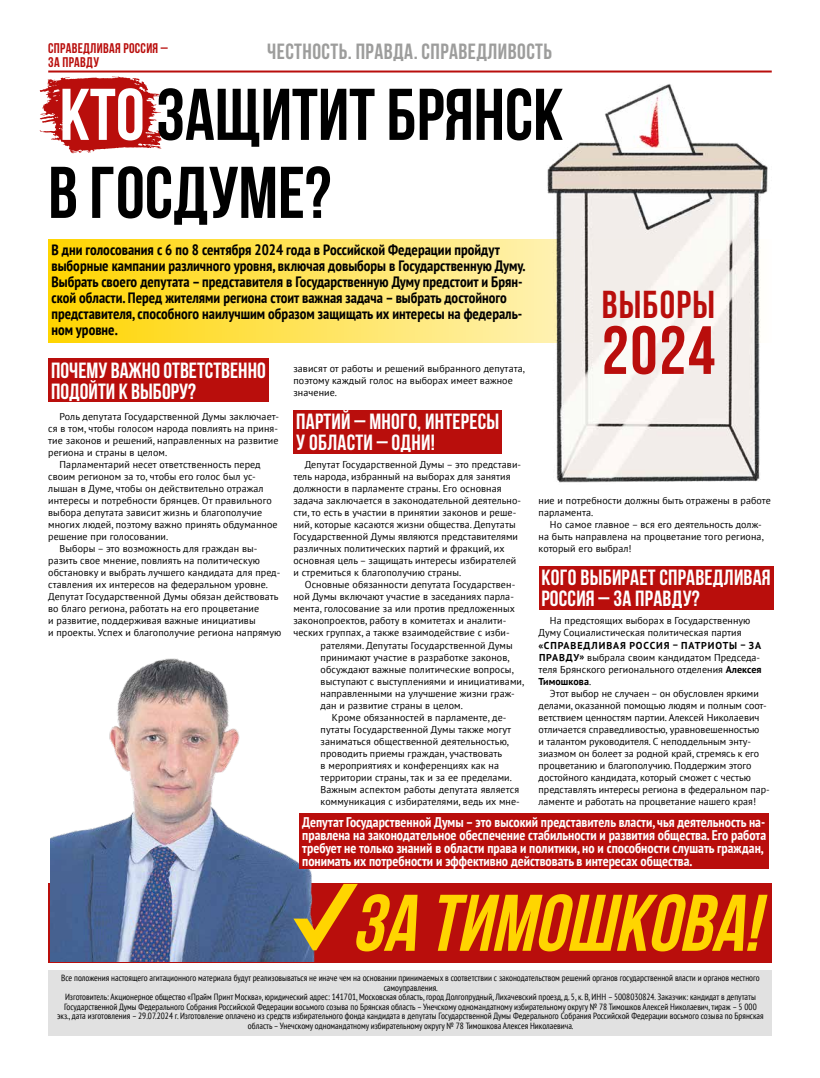
<style>
.page{position:relative;width:820px;height:1078px;background:#fff}
.page>*{position:absolute;margin:0;border:0;box-sizing:border-box;transform-origin:0 0}
.t1{font:italic 700 80px "Bebas Neue";color:#ffd500}
.t2{font:700 73px/78px "Bebas Neue";color:#000}
.t3{font:700 68px "Bebas Neue";color:#b90e0c}
.t4{font:700 38.9px "Bebas Neue";letter-spacing:.03em;color:#b90e0c}
.t5{font:700 22px/21px "Bebas Neue";letter-spacing:.01em;color:#fff}
.t6{font:700 22px "Bebas Neue";letter-spacing:.02em;color:#9d9d9c}
.t7{font:700 condensed 15px/16px "PT Sans";color:#000}
.t8{font:700 condensed 14px/13px "PT Sans";color:#fff}
.t9{font:700 14px/14px "Bebas Neue";letter-spacing:.02em;color:#b90e0c}
.t10{font:10px/12px "PT Sans";letter-spacing:.01em;color:#000}
.t11{font:condensed 9px/9.5px "PT Sans";color:#000;text-align:center}
.s1{color:#fff}
.s2{font-weight:700}
</style>
<div class="page">
<hr style="left:48px;top:70px;width:723px;height:2px;background:#b90e0c">
<div style="left:48px;top:359px;width:220px;height:43px;background:#b90e0c"></div>
<div style="left:293px;top:410px;width:208px;height:43px;background:#b90e0c"></div>
<div style="left:538px;top:566px;width:235px;height:43px;background:#b90e0c"></div>
<svg style="left:40px;top:76px;width:122px;height:77px"></svg>
<svg style="left:48px;top:239px;width:494px;height:103px;background:#ffe255"></svg>
<div style="left:48px;top:969px;width:723px;height:66px;background:#e1e1e1"></div>
<img style="left:542px;top:83px;width:226px;height:400px">
<div style="left:48px;top:883px;width:723px;height:79px;background:#b90e0c"></div>
<img style="left:50px;top:658px;width:270px;height:302px">
<svg style="left:293px;top:883px;width:64px;height:67px"></svg>
<div style="left:299px;top:813px;width:469px;height:55px;background:#b90e0c"></div>
<h3 class="t9" style="left:48px;top:41px;width:121px">СПРАВЕДЛИВАЯ РОССИЯ –<br>ЗА ПРАВДУ</h3>
<h3 class="t6" style="left:267px;top:39px;width:286px">ЧЕСТНОСТЬ. ПРАВДА. СПРАВЕДЛИВОСТЬ</h3>
<h2 class="t2" style="left:48px;top:75px;width:516px"><span class="s1">Кто</span>защитит Брянск в госдуме?</h2>
<p class="t7" style="left:51px;top:241px;width:475px">В дни голосования с 6 по 8 сентября 2024 года в Российской Федерации пройдут выборные кампании различного уровня, включая довыборы в Государственную Думу.<br>Выбрать своего депутата – представителя в Государственную Думу предстоит и Брян&shy;ской области. Перед жителями региона стоит важная задача – выбрать достойного представителя, способного наилучшим образом защищать их интересы на федераль&shy;ном уровне.</p>
<h3 class="t5" style="left:51px;top:360px;width:216px">Почему важно ответственно подойти к выбору?</h3>
<p class="t10" style="left:60px;top:410px;width:221px">Роль депутата Государственной Думы заключает-</p>
<p class="t10" style="left:48px;top:422px;width:231px">ся в том, чтобы голосом народа повлиять на приня-</p>
<p class="t10" style="left:48px;top:434px;width:232px">тие законов и решений, направленных на развитие</p>
<p class="t10" style="left:48px;top:446px;width:120px">региона и страны в целом.</p>
<p class="t10" style="left:60px;top:458px;width:202px">Парламентарий несет ответственность перед</p>
<p class="t10" style="left:48px;top:470px;width:209px">своим регионом за то, чтобы его голос был ус-</p>
<p class="t10" style="left:48px;top:482px;width:217px">лышан в Думе, чтобы он действительно отражал</p>
<p class="t10" style="left:48px;top:494px;width:225px">интересы и потребности брянцев. От правильного</p>
<p class="t10" style="left:48px;top:506px;width:215px">выбора депутата зависит жизнь и благополучие</p>
<p class="t10" style="left:48px;top:518px;width:231px">многих людей, поэтому важно принять обдуманное</p>
<p class="t10" style="left:48px;top:530px;width:122px">решение при голосовании.</p>
<p class="t10" style="left:60px;top:542px;width:199px">Выборы – это возможность для граждан вы-</p>
<p class="t10" style="left:48px;top:554px;width:213px">разить свое мнение, повлиять на политическую</p>
<p class="t10" style="left:48px;top:566px;width:233px">обстановку и выбрать лучшего кандидата для пред-</p>
<p class="t10" style="left:48px;top:578px;width:221px">ставления их интересов на федеральном уровне.</p>
<p class="t10" style="left:48px;top:590px;width:232px">Депутат Государственной Думы обязан действовать</p>
<p class="t10" style="left:48px;top:602px;width:212px">во благо региона, работать на его процветание</p>
<p class="t10" style="left:48px;top:614px;width:209px">и развитие, поддерживая важные инициативы</p>
<p class="t10" style="left:48px;top:626px;width:234px">и проекты. Успех и благополучие региона напрямую</p>
<p class="t10" style="left:293px;top:362px;width:233px">зависят от работы и решений выбранного депутата, поэтому каждый голос на выборах имеет важное значение.</p>
<h3 class="t5" style="left:296px;top:411px;width:204px">Партий – много, интересы у области – одни!</h3>
<p class="t10" style="left:293px;top:458px;width:229px;text-indent:11px">Депутат Государственной Думы – это представи&shy;тель народа, избранный на выборах для занятия должности в парламенте страны. Его основная задача заключается в законодательной деятельно&shy;сти, то есть в участии в принятии законов и реше&shy;ний, которые касаются жизни общества. Депутаты Государственной Думы являются представителями различных политических партий и фракций, их основная цель – защищать интересы избирателей и стремиться к благополучию страны.</p>
<p class="t10" style="left:304px;top:578px;width:212px">Основные обязанности депутата Государствен-</p>
<p class="t10" style="left:293px;top:590px;width:222px">ной Думы включают участие в заседаниях парла-</p>
<p class="t10" style="left:293px;top:602px;width:223px">мента, голосование за или против предложенных</p>
<p class="t10" style="left:293px;top:614px;width:214px">законопроектов, работу в комитетах и аналити-</p>
<p class="t10" style="left:293px;top:626px;width:218px">ческих группах, а также взаимодействие с изби-</p>
<p class="t10" style="left:320px;top:638px;width:193px">рателями. Депутаты Государственной Думы</p>
<p class="t10" style="left:320px;top:650px;width:190px">принимают участие в разработке законов,</p>
<p class="t10" style="left:320px;top:662px;width:195px">обсуждают важные политические вопросы,</p>
<p class="t10" style="left:320px;top:674px;width:205px">выступают с выступлениями и инициативами,</p>
<p class="t10" style="left:320px;top:686px;width:196px">направленными на улучшение жизни граж-</p>
<p class="t10" style="left:320px;top:698px;width:144px">дан и развитие страны в целом.</p>
<p class="t10" style="left:332px;top:710px;width:176px">Кроме обязанностей в парламенте, де-</p>
<p class="t10" style="left:320px;top:722px;width:192px">путаты Государственной Думы также могут</p>
<p class="t10" style="left:320px;top:734px;width:190px">заниматься общественной деятельностью,</p>
<p class="t10" style="left:320px;top:746px;width:183px">проводить приемы граждан, участвовать</p>
<p class="t10" style="left:320px;top:758px;width:180px">в мероприятиях и конференциях как на</p>
<p class="t10" style="left:320px;top:770px;width:193px">территории страны, так и за ее пределами.</p>
<p class="t10" style="left:320px;top:782px;width:200px">Важным аспектом работы депутата является</p>
<p class="t10" style="left:320px;top:794px;width:201px">коммуникация с избирателями, ведь их мне-</p>
<h3 class="t4" style="left:601px;top:283px;width:115px">ВЫБОРЫ</h3>
<h3 class="t3" style="left:601px;top:313px;width:115px">2024</h3>
<p class="t10" style="left:538px;top:494px;width:234px">ние и потребности должны быть отражены в работе парламента.</p>
<p class="t10" style="left:538px;top:518px;width:227px;text-indent:11px">Но самое главное – вся его деятельность долж&shy;на быть направлена на процветание того региона, который его выбрал!</p>
<h3 class="t5" style="left:541px;top:567px;width:231px">Кого выбирает СПРАВЕДЛИВАЯ<br>РОССИЯ – ЗА ПРАВДУ?</h3>
<p class="t10" style="left:538px;top:614px;width:213px;text-indent:11px">На предстоящих выборах в Государственную<br>Думу Социалистическая политическая партия</p>
<p class="t10" style="left:538px;top:638px;width:224px"><span class="s2">«СПРАВЕДЛИВАЯ РОССИЯ – ПАТРИОТЫ – ЗА ПРАВДУ»</span> выбрала своим кандидатом Председа&shy;теля Брянского регионального отделения <span class="s2">Алексея Тимошкова</span>.</p>
<p class="t10" style="left:538px;top:686px;width:233px;text-indent:11px">Этот выбор не случаен – он обусловлен яркими делами, оказанной помощью людям и полным соот&shy;ветствием ценностям партии. Алексей Николаевич отличается справедливостью, уравновешенностью<br>и талантом руководителя. С неподдельным энту&shy;зиазмом он болеет за родной край, стремясь к его процветанию и благополучию. Поддержим этого достойного кандидата, который сможет с честью представлять интересы региона в федеральном пар&shy;ламенте и работать на процветание нашего края!</p>
<p class="t8" style="left:302px;top:815px;width:465px">Депутат Государственной Думы – это высокий представитель власти, чья деятельность на&shy;правлена на законодательное обеспечение стабильности и развития общества. Его работа требует не только знаний в области права и политики, но и способности слушать граждан, понимать их потребности и эффективно действовать в интересах общества.</p>
<h1 class="t1" style="left:351px;top:879px;width:427px">ЗАТИМОШКОВА!</h1>
<p class="t11" style="left:57px;top:972px;width:707px">Все положения настоящего агитационного материала будут реализовываться не иначе чем на основании принимаемых в соответствии с законодательством решений органов государственной власти и органов местного самоуправления.<br>Изготовитель: Акционерное общество «Прайм Принт Москва», юридический адрес: 141701, Московская область, город Долгопрудный, Лихачевский проезд, д. 5, к. В, ИНН – 5008030824. Заказчик: кандидат в депутаты Государственной Думы Федерального Собрания Российской Федерации восьмого созыва по Брянская область – Унечскому одномандатному избирательному округу № 78 Тимошков Алексей Николаевич, тираж – 5 000 экз., дата изготовления – 29.07.2024 г. Изготовление оплачено из средств избирательного фонда кандидата в депутаты Государственной Думы Федерального Собрания Российской Федерации восьмого созыва по Брянская область – Унечскому одномандатному избирательному округу № 78 Тимошкова Алексея Николаевича.</p>
</div>
